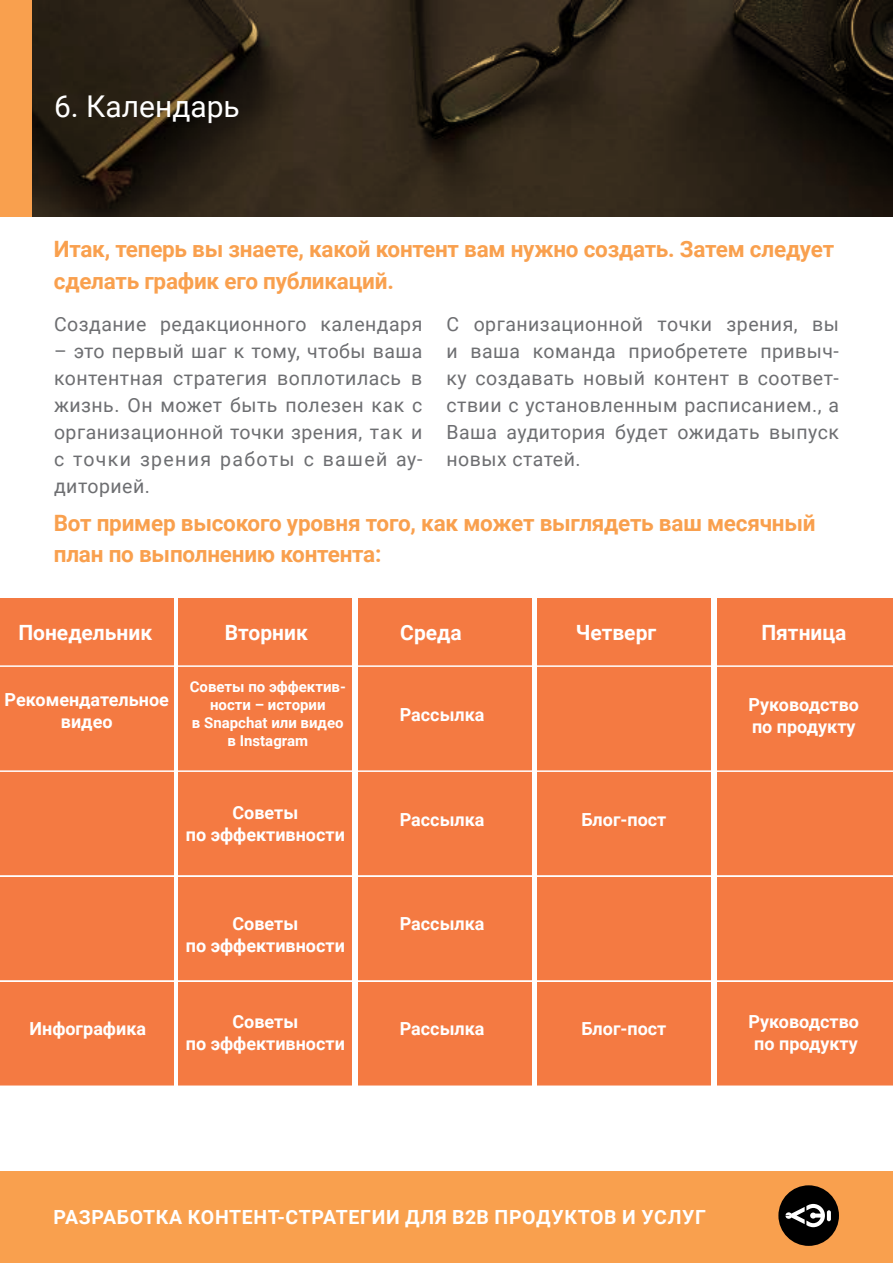
<style>
.page{position:relative;width:893px;height:1263px;background:#fff}
.page>*{position:absolute;margin:0;border:0;box-sizing:border-box;transform-origin:0 0}
.t1{font:30px "Roboto";color:#fff}
.t2{font:700 22.5px/31.5px "Roboto";letter-spacing:-.01em;color:#f9a04e}
.t3{font:700 21px "Roboto";color:#fff}
.t4{font:19.5px/27px "Roboto";letter-spacing:.025em;color:#6d6e71;text-align:justify}
.t5{font:700 19.5px "Roboto";letter-spacing:.035em;color:#fff}
.t6{font:700 18px/21.6px "Roboto";color:#fff;text-align:center}
.t7{font:700 15px/18px "Roboto";color:#fff;text-align:center}
</style>
<div class="page">
<svg style="left:31px;top:0;width:862px;height:216px;background:#2c2216"></svg>
<div style="left:0;top:0;width:31px;height:216px;background:#f9a04e"></div>
<div style="left:0;top:598px;width:174px;height:487px;background:#f47a42"></div>
<div style="left:179px;top:598px;width:173px;height:487px;background:#f47a42"></div>
<div style="left:358px;top:598px;width:174px;height:487px;background:#f47a42"></div>
<div style="left:537px;top:598px;width:174px;height:487px;background:#f47a42"></div>
<div style="left:717px;top:598px;width:176px;height:487px;background:#f47a42"></div>
<hr style="left:0;top:665px;width:893px;height:2px;background:#fff">
<hr style="left:0;top:770px;width:893px;height:2px;background:#fff">
<hr style="left:0;top:875px;width:893px;height:2px;background:#fff">
<hr style="left:0;top:980px;width:893px;height:2px;background:#fff">
<div style="left:0;top:1172px;width:893px;height:91px;background:#f9a04e"></div>
<div style="left:778px;top:1185px;width:61px;height:61px;background:#000;border-radius:50%"></div>
<svg style="left:827px;top:1210px;width:4px;height:11px"></svg>
<svg style="left:785px;top:1204px;width:40px;height:23px"></svg>
<h1 class="t1" style="left:54px;top:85px;width:187px">6. Календарь</h1>
<p class="t2" style="left:54px;top:232px;width:782px">Итак, теперь вы знаете, какой контент вам нужно создать. Затем следует сделать график его публикаций.</p>
<p class="t4" style="left:54px;top:310px;width:370px">Создание редакционного календаря</p>
<p class="t4" style="left:54px;top:337px;width:370px">– это первый шаг к тому, чтобы ваша контентная стратегия воплотилась в жизнь. Он может быть полезен как с организационной точки зрения, так и с точки зрения работы с вашей ау&shy;диторией.</p>
<p class="t4" style="left:446px;top:310px;width:394px">С организационной точки зрения, вы и ваша команда приобретете привыч&shy;ку создавать новый контент в соответ&shy;ствии с установленным расписанием., а Ваша аудитория будет ожидать выпуск новых статей.</p>
<p class="t2" style="left:54px;top:506px;width:763px">Вот пример высокого уровня того, как может выглядеть ваш месячный план по выполнению контента:</p>
<p class="t3" style="left:18px;top:618px;width:135px">Понедельник</p>
<p class="t3" style="left:225px;top:618px;width:85px">Вторник</p>
<p class="t3" style="left:400px;top:618px;width:63px">Среда</p>
<p class="t3" style="left:576px;top:618px;width:82px">Четверг</p>
<p class="t3" style="left:761px;top:618px;width:87px">Пятница</p>
<p class="t6" style="left:5px;top:688px;width:166px">Рекомендательное видео</p>
<p class="t7" style="left:190px;top:677px;width:158px">Советы по эффектив&shy;ности – истории<br>в Snapchat или видео в Instagram</p>
<p class="t6" style="left:186px;top:801px;width:161px">Советы<br>по эффективности</p>
<p class="t6" style="left:30px;top:1017px;width:118px">Инфографика</p>
<p class="t6" style="left:186px;top:912px;width:161px">Советы<br>по эффективности</p>
<p class="t6" style="left:186px;top:1010px;width:161px">Советы<br>по эффективности</p>
<p class="t6" style="left:400px;top:703px;width:86px">Рассылка</p>
<p class="t6" style="left:400px;top:808px;width:86px">Рассылка</p>
<p class="t6" style="left:581px;top:808px;width:87px">Блог-пост</p>
<p class="t6" style="left:400px;top:912px;width:86px">Рассылка</p>
<p class="t6" style="left:400px;top:1017px;width:86px">Рассылка</p>
<p class="t6" style="left:581px;top:1017px;width:87px">Блог-пост</p>
<p class="t6" style="left:748px;top:693px;width:112px;text-align:left">Руководство по продукту</p>
<p class="t6" style="left:748px;top:1010px;width:112px">Руководство по продукту</p>
<p class="t5" style="left:53px;top:1203px;width:654px">РАЗРАБОТКА КОНТЕНТ-СТРАТЕГИИ ДЛЯ B2B ПРОДУКТОВ И УСЛУГ</p>
</div>
